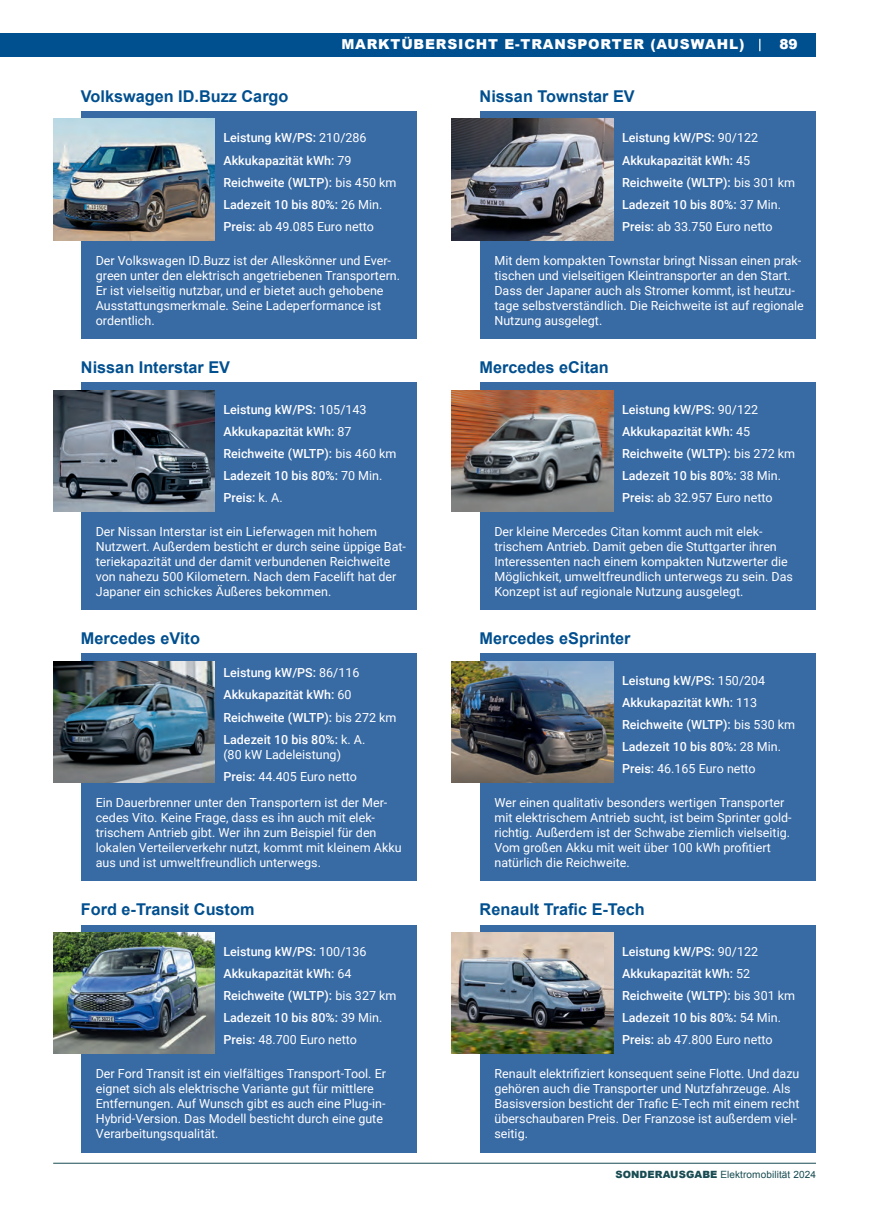
<style>
.page{position:relative;width:869px;height:1223px;background:#fff}
.page>*{position:absolute;margin:0;border:0;box-sizing:border-box;transform-origin:0 0}
.t1{font:700 16.25px "Arial";color:#004f8f}
.t2{font:900 13.75px "Arial";letter-spacing:.06em;color:#fff}
.t3{font:12.5px/15px "Roboto";color:#fff}
.t4{font:500 12.5px/22.1px "Roboto";color:#fff}
.t5{font:10px "Arial";letter-spacing:.01em;color:#184c52}
.s1{font-weight:400}
.s2{font-weight:500}
.s3{font-weight:900}
</style>
<div class="page">
<div style="left:0;top:33px;width:815px;height:24px;background:#004f8f"></div>
<svg style="left:759px;top:39px;width:1px;height:12px"></svg>
<hr style="left:53px;top:1162px;width:762px;height:1px;background:#184c52">
<div style="left:81px;top:111px;width:335px;height:228px;background:#386aa4"></div>
<img style="left:53px;top:119px;width:162px;height:121px">
<div style="left:479px;top:111px;width:336px;height:228px;background:#386aa4"></div>
<div style="left:479px;top:382px;width:336px;height:228px;background:#386aa4"></div>
<div style="left:479px;top:654px;width:336px;height:227px;background:#386aa4"></div>
<div style="left:479px;top:925px;width:336px;height:227px;background:#386aa4"></div>
<img style="left:451px;top:119px;width:162px;height:121px">
<img style="left:451px;top:390px;width:162px;height:121px">
<img style="left:451px;top:661px;width:162px;height:121px">
<img style="left:451px;top:932px;width:162px;height:121px">
<div style="left:81px;top:382px;width:335px;height:228px;background:#386aa4"></div>
<div style="left:81px;top:654px;width:335px;height:227px;background:#386aa4"></div>
<div style="left:81px;top:925px;width:335px;height:227px;background:#386aa4"></div>
<img style="left:53px;top:390px;width:162px;height:121px">
<img style="left:53px;top:661px;width:162px;height:121px">
<img style="left:53px;top:932px;width:162px;height:121px">
<h1 class="t1" style="left:81px;top:85px;width:209px">Volkswagen ID.Buzz Cargo</h1>
<p class="t2" style="left:341px;top:34px;width:404px">MARKTÜBERSICHT E-TRANSPORTER (AUSWAHL)</p>
<p class="t2" style="left:779px;top:34px;width:20px">89</p>
<h1 class="t1" style="left:479px;top:85px;width:157px">Nissan Townstar EV</h1>
<p class="t4" style="left:223px;top:126px;width:174px">Leistung kW/PS: <span class="s1">210/286<br></span>Akkukapazität kWh: <span class="s1">79<br></span>Reichweite (WLTP): <span class="s1">bis 450 km<br></span>Ladezeit 10 bis 80%: <span class="s1">26 Min.<br></span>Preis: <span class="s1">ab 49.085 Euro netto</span></p>
<p class="t3" style="left:96px;top:252px;width:306px">Der Volkswagen ID.Buzz ist der Alleskönner und Ever&shy;green unter den elektrisch angetriebenen Transportern.<br>Er ist vielseitig nutzbar, und er bietet auch gehobene Ausstattungsmerkmale. Seine Ladeperformance ist ordentlich.</p>
<h1 class="t1" style="left:81px;top:356px;width:151px">Nissan Interstar EV</h1>
<p class="t4" style="left:223px;top:398px;width:174px">Leistung kW/PS: <span class="s1">105/143<br></span>Akkukapazität kWh: <span class="s1">87<br></span>Reichweite (WLTP): <span class="s1">bis 460 km<br></span>Ladezeit 10 bis 80%: <span class="s1">70 Min.<br></span>Preis: <span class="s1">k. A.</span></p>
<p class="t3" style="left:96px;top:523px;width:311px">Der Nissan Interstar ist ein Lieferwagen mit hohem Nutzwert. Außerdem besticht er durch seine üppige Bat&shy;teriekapazität und der damit verbundenen Reichweite von nahezu 500 Kilometern. Nach dem Facelift hat der Japaner ein schickes Äußeres bekommen.</p>
<h1 class="t1" style="left:81px;top:628px;width:120px">Mercedes eVito</h1>
<p class="t4" style="left:223px;top:661px;width:174px">Leistung kW/PS: <span class="s1">86/116<br></span>Akkukapazität kWh: <span class="s1">60<br></span>Reichweite (WLTP): <span class="s1">bis 272 km<br></span>Ladezeit 10 bis 80%: <span class="s1">k. A.</span></p>
<p class="t3" style="left:223px;top:742px;width:135px;line-height:22.1px">(80 kW Ladeleistung)<br><span class="s2">Preis:</span> 44.405 Euro netto</p>
<p class="t3" style="left:96px;top:794px;width:307px">Ein Dauerbrenner unter den Transportern ist der Mer&shy;cedes Vito. Keine Frage, dass es ihn auch mit elek&shy;trischem Antrieb gibt. Wer ihn zum Beispiel für den lokalen Verteilerverkehr nutzt, kommt mit kleinem Akku aus und ist umweltfreundlich unterwegs.</p>
<h1 class="t1" style="left:81px;top:899px;width:175px">Ford e-Transit Custom</h1>
<p class="t4" style="left:223px;top:940px;width:174px">Leistung kW/PS: <span class="s1">100/136<br></span>Akkukapazität kWh: <span class="s1">64<br></span>Reichweite (WLTP): <span class="s1">bis 327 km<br></span>Ladezeit 10 bis 80%: <span class="s1">39 Min.<br></span>Preis: <span class="s1">48.700 Euro netto</span></p>
<p class="t3" style="left:96px;top:1065px;width:291px">Der Ford Transit ist ein vielfältiges Transport-Tool. Er eignet sich als elektrische Variante gut für mittlere Entfernungen. Auf Wunsch gibt es auch eine Plug-in-Hybrid-Version. Das Modell besticht durch eine gute Verarbeitungsqualität.</p>
<p class="t4" style="left:621px;top:126px;width:174px">Leistung kW/PS: <span class="s1">90/122<br></span>Akkukapazität kWh: <span class="s1">45<br></span>Reichweite (WLTP): <span class="s1">bis 301 km<br></span>Ladezeit 10 bis 80%: <span class="s1">37 Min.<br></span>Preis: <span class="s1">ab 33.750 Euro netto</span></p>
<p class="t3" style="left:494px;top:252px;width:311px">Mit dem kompakten Townstar bringt Nissan einen prak&shy;tischen und vielseitigen Kleintransporter an den Start.<br>Dass der Japaner auch als Stromer kommt, ist heutzu&shy;tage selbstverständlich. Die Reichweite ist auf regionale Nutzung ausgelegt.</p>
<h1 class="t1" style="left:479px;top:356px;width:131px">Mercedes eCitan</h1>
<p class="t4" style="left:621px;top:398px;width:174px">Leistung kW/PS: <span class="s1">90/122<br></span>Akkukapazität kWh: <span class="s1">45<br></span>Reichweite (WLTP): <span class="s1">bis 272 km<br></span>Ladezeit 10 bis 80%: <span class="s1">38 Min.<br></span>Preis: <span class="s1">ab 32.957 Euro netto</span></p>
<p class="t3" style="left:494px;top:523px;width:300px">Der kleine Mercedes Citan kommt auch mit elek&shy;trischem Antrieb. Damit geben die Stuttgarter ihren Interessenten nach einem kompakten Nutzwerter die Möglichkeit, umweltfreundlich unterwegs zu sein. Das Konzept ist auf regionale Nutzung ausgelegt.</p>
<h1 class="t1" style="left:479px;top:628px;width:152px">Mercedes eSprinter</h1>
<p class="t4" style="left:621px;top:669px;width:174px">Leistung kW/PS: <span class="s1">150/204<br></span>Akkukapazität kWh: <span class="s1">113<br></span>Reichweite (WLTP): <span class="s1">bis 530 km<br></span>Ladezeit 10 bis 80%: <span class="s1">28 Min.<br></span>Preis: <span class="s1">46.165 Euro netto</span></p>
<p class="t3" style="left:494px;top:794px;width:298px">Wer einen qualitativ besonders wertigen Transporter mit elektrischem Antrieb sucht, ist beim Sprinter gold&shy;richtig. Außerdem ist der Schwabe ziemlich vielseitig.<br>Vom großen Akku mit weit über 100 kWh profitiert natürlich die Reichweite.</p>
<h1 class="t1" style="left:479px;top:899px;width:166px">Renault Trafic E-Tech</h1>
<p class="t4" style="left:621px;top:940px;width:174px">Leistung kW/PS: <span class="s1">90/122<br></span>Akkukapazität kWh: <span class="s1">52<br></span>Reichweite (WLTP): <span class="s1">bis 301 km<br></span>Ladezeit 10 bis 80%: <span class="s1">54 Min.<br></span>Preis: <span class="s1">ab 47.800 Euro netto</span></p>
<p class="t3" style="left:494px;top:1065px;width:306px">Renault elektrifiziert konsequent seine Flotte. Und dazu gehören auch die Transporter und Nutzfahrzeuge. Als Basisversion besticht der Trafic E-Tech mit einem recht überschaubaren Preis. Der Franzose ist außerdem viel&shy;seitig.</p>
<p class="t5" style="left:615px;top:1167px;width:202px"><span class="s3">SONDERAUSGABE</span> Elektromobilität 2024</p>
</div>
